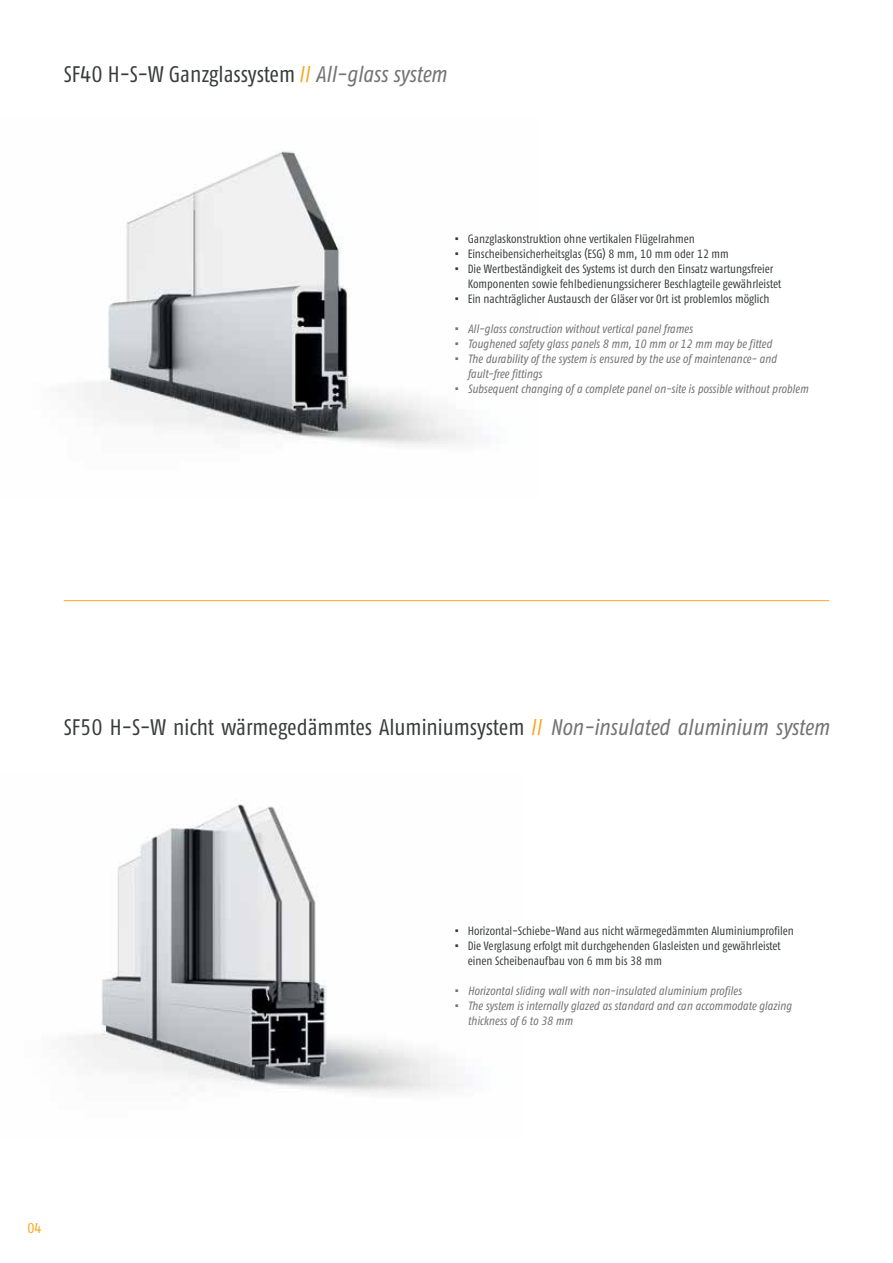
<style>
.page{position:relative;width:893px;height:1263px;background:#fff}
.page>*{position:absolute;margin:0;border:0;box-sizing:border-box;transform-origin:0 0}
.t1{font:22.5px "Fago Co Regular Tf";color:#3a3c3c}
.t2{font:14.25px "Fago Co Regular Tf";color:#faa61a}
.t3{font:12px/15px "Fago Co Regular Tf";color:#3a3c3c}
.t4{font:italic 12px/15px "Fago Co Regular Tf";color:#757374}
.s1{color:#faa61a}
.s2{font-style:italic;color:#757374}
</style>
<div class="page">
<img style="left:67px;top:804px;width:390px;height:289px">
<img style="left:84px;top:151px;width:381px;height:293px">
<hr style="left:64px;top:600px;width:765px;height:1px;background:#faa61a">
<h1 class="t1" style="left:64px;top:63px;width:384px">SF40 H-S-W Ganzglassystem <span class="s1">//</span> <span class="s2">All-glass system</span></h1>
<p class="t3" style="left:455px;top:231px;width:241px">▪ Ganzglaskonstruktion ohne vertikalen Flügelrahmen</p>
<p class="t3" style="left:455px;top:246px;width:275px">▪ Einscheibensicherheitsglas (ESG) 8 mm, 10 mm oder 12 mm</p>
<p class="t3" style="left:468px;top:261px;width:315px;text-indent:-13px">▪ Die Wertbeständigkeit des Systems ist durch den Einsatz wartungsfreier<br>Komponenten sowie fehlbedienungssicherer Beschlagteile gewährleistet</p>
<p class="t3" style="left:455px;top:291px;width:316px">▪ Ein nachträglicher Austausch der Gläser vor Ort ist problemlos möglich</p>
<p class="t4" style="left:455px;top:322px;width:239px">▪ All-glass construction without vertical panel frames</p>
<p class="t4" style="left:455px;top:337px;width:318px">▪ Toughened safety glass panels 8 mm, 10 mm or 12 mm may be fitted</p>
<p class="t4" style="left:468px;top:352px;width:311px;text-indent:-13px">▪ The durability of the system is ensured by the use of maintenance- and fault-free fittings</p>
<p class="t4" style="left:455px;top:382px;width:355px">▪ Subsequent changing of a complete panel on-site is possible without problem</p>
<h1 class="t1" style="left:64px;top:716px;width:767px">SF50 H-S-W nicht wärmegedämmtes Aluminiumsystem <span class="s1">//</span> <span class="s2">Non-insulated aluminium system</span></h1>
<p class="t3" style="left:455px;top:923px;width:341px">▪ Horizontal-Schiebe-Wand aus nicht wärmegedämmten Aluminiumprofilen</p>
<p class="t3" style="left:468px;top:938px;width:315px;text-indent:-13px">▪ Die Verglasung erfolgt mit durchgehenden Glasleisten und gewährleistet einen Scheibenaufbau von 6 mm bis 38 mm</p>
<p class="t4" style="left:455px;top:984px;width:288px">▪ Horizontal sliding wall with non-insulated aluminium profiles</p>
<p class="t4" style="left:468px;top:999px;width:325px;text-indent:-13px">▪ The system is internally glazed as standard and can accommodate glazing thickness of 6 to 38 mm</p>
<p class="t2" style="left:28px;top:1221px;width:16px">04</p>
</div>
